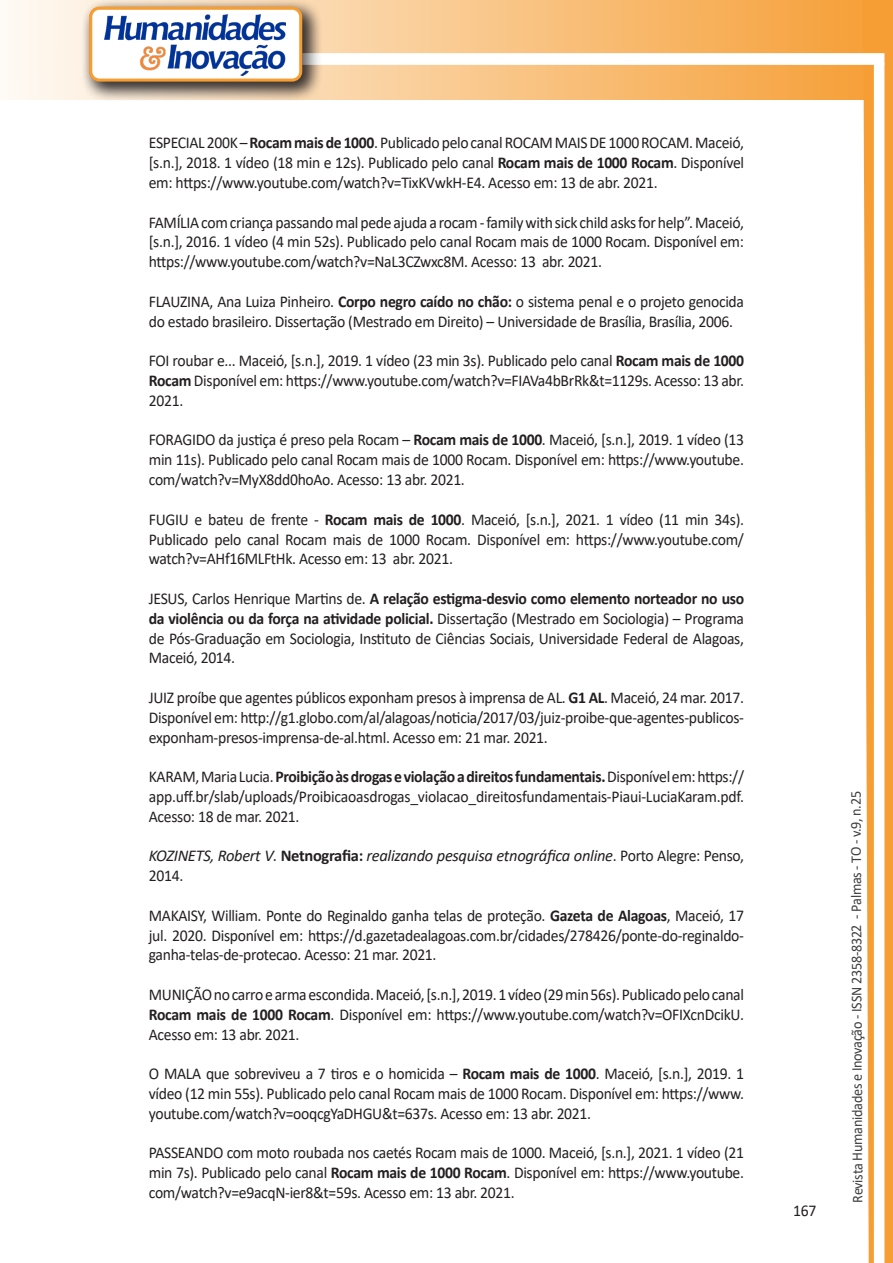
<style>
.page{position:relative;width:893px;height:1263px;background:#fff}
.page>*{position:absolute;margin:0;border:0;box-sizing:border-box;transform-origin:0 0}
.texto{font:16.5px/19.8px "Calibri";letter-spacing:-.02em;color:#231f20;text-align:justify;scale:.95 1}
.texto-2{font:italic 16.5px/19.8px "Calibri";letter-spacing:-.02em;color:#231f20}
.t1{font:15px "Calibri";letter-spacing:-.025em;color:#3e3e3f;scale:.95 1}
.s1{font-weight:700}
.s2{font-weight:700;font-style:normal}
.s3{font-style:normal}
</style>
<div class="page">
<svg style="left:5px;top:0;width:858px;height:100px;background:#f9c484"></svg>
<div style="left:302px;top:53px;width:582px;height:12px;background:#fff;border:2px solid #fff"></div>
<svg style="left:863px;top:0;width:30px;height:1263px"></svg>
<div style="left:81px;top:0;width:241px;height:102px;background:#231f20;opacity:.75"></div>
<svg style="left:91px;top:8px;width:210px;height:72px"></svg>
<div style="left:89px;top:7px;width:213px;height:75px;border:3px solid #f69e34;border-radius:9px"></div>
<p class="texto" style="left:149px;top:133px;width:628px">ESPECIAL 200K – <span class="s1">Rocam mais de 1000</span>. Publicado pelo canal ROCAM MAIS DE 1000 ROCAM. Maceió, [s.n.], 2018. 1 vídeo (18 min e 12s). Publicado pelo canal <span class="s1">Rocam mais de 1000 Rocam</span>. Disponível em: https://www.youtube.com/watch?v=TixKVwkH-E4. Acesso em: 13 de abr. 2021.</p>
<p class="texto" style="left:149px;top:212px;width:628px">FAMÍLIA com criança passando mal pede ajuda a rocam - family with sick child asks for help”. Maceió, [s.n.], 2016. 1 vídeo (4 min 52s). Publicado pelo canal Rocam mais de 1000 Rocam. Disponível em: https://www.youtube.com/watch?v=NaL3CZwxc8M. Acesso: 13 abr. 2021.</p>
<p class="texto" style="left:149px;top:291px;width:628px">FLAUZINA, Ana Luiza Pinheiro. <span class="s1">Corpo negro caído no chão:</span> o sistema penal e o projeto genocida do estado brasileiro. Dissertação (Mestrado em Direito) – Universidade de Brasília, Brasília, 2006.</p>
<p class="texto" style="left:149px;top:350px;width:628px">FOI roubar e... Maceió, [s.n.], 2019. 1 vídeo (23 min 3s). Publicado pelo canal <span class="s1">Rocam mais de 1000<br>Rocam</span> Disponível em: https://www.youtube.com/watch?v=FIAVa4bBrRk&amp;t=1129s. Acesso: 13 abr.<br>2021.</p>
<p class="texto" style="left:149px;top:430px;width:628px">FORAGIDO da justiça é preso pela Rocam – <span class="s1">Rocam mais de 1000</span>. Maceió, [s.n.], 2019. 1 vídeo (13 min 11s). Publicado pelo canal Rocam mais de 1000 Rocam. Disponível em: https://www.youtube. com/watch?v=MyX8dd0hoAo. Acesso: 13 abr. 2021.</p>
<p class="texto" style="left:149px;top:509px;width:628px">FUGIU e bateu de frente - <span class="s1">Rocam mais de 1000</span>. Maceió, [s.n.], 2021. 1 vídeo (11 min 34s).<br>Publicado pelo canal Rocam mais de 1000 Rocam. Disponível em: https://www.youtube.com/ watch?v=AHf16MLFtHk. Acesso em: 13 abr. 2021.</p>
<p class="texto" style="left:149px;top:588px;width:628px">JESUS, Carlos Henrique Martins de. <span class="s1">A relação estigma-desvio como elemento norteador no uso da violência ou da força na atividade policial.</span> Dissertação (Mestrado em Sociologia) – Programa de Pós-Graduação em Sociologia, Instituto de Ciências Sociais, Universidade Federal de Alagoas, Maceió, 2014.</p>
<p class="texto" style="left:149px;top:687px;width:628px">JUIZ proíbe que agentes públicos exponham presos à imprensa de AL. <span class="s1">G1 AL</span>. Maceió, 24 mar. 2017.<br>Disponível em: http://g1.globo.com/al/alagoas/noticia/2017/03/juiz-proibe-que-agentes-publicos&shy;exponham-presos-imprensa-de-al.html. Acesso em: 21 mar. 2021.</p>
<p class="texto" style="left:149px;top:766px;width:628px">KARAM, Maria Lucia. <span class="s1">Proibição às drogas e violação a direitos fundamentais.</span> Disponível em: https:// app.uff.br/slab/uploads/Proibicaoasdrogas_violacao_direitosfundamentais-Piaui-LuciaKaram.pdf.<br>Acesso: 18 de mar. 2021.</p>
<p class="texto-2" style="left:149px;top:845px;width:597px">KOZINETS, Robert V. <span class="s2">Netnografia:</span> realizando pesquisa etnográfica online<span class="s3">. Porto Alegre: Penso,<br>2014.</span></p>
<p class="texto" style="left:149px;top:905px;width:628px">MAKAISY, William. Ponte do Reginaldo ganha telas de proteção. <span class="s1">Gazeta de Alagoas</span>, Maceió, 17 jul. 2020. Disponível em: https://d.gazetadealagoas.com.br/cidades/278426/ponte-do-reginaldo&shy;ganha-telas-de-protecao. Acesso: 21 mar. 2021.</p>
<p class="texto" style="left:149px;top:984px;width:628px">MUNIÇÃO no carro e arma escondida. Maceió, [s.n.], 2019. 1 vídeo (29 min 56s). Publicado pelo canal <span class="s1">Rocam mais de 1000 Rocam</span>. Disponível em: https://www.youtube.com/watch?v=OFIXcnDcikU.<br>Acesso em: 13 abr. 2021.</p>
<p class="texto" style="left:149px;top:1063px;width:628px">O MALA que sobreviveu a 7 tiros e o homicida – <span class="s1">Rocam mais de 1000</span>. Maceió, [s.n.], 2019. 1 vídeo (12 min 55s). Publicado pelo canal Rocam mais de 1000 Rocam. Disponível em: https://www. youtube.com/watch?v=ooqcgYaDHGU&amp;t=637s. Acesso em: 13 abr. 2021.</p>
<p class="texto" style="left:149px;top:1142px;width:628px">PASSEANDO com moto roubada nos caetés Rocam mais de 1000. Maceió, [s.n.], 2021. 1 vídeo (21 min 7s). Publicado pelo canal <span class="s1">Rocam mais de 1000 Rocam</span>. Disponível em: https://www.youtube. com/watch?v=e9acqN-ier8&amp;t=59s. Acesso em: 13 abr. 2021.</p>
<p class="texto" style="left:793px;top:1200px;width:26px">167</p>
<p class="t1" style="left:846px;top:1203px;width:435px;rotate:-90deg">Revista Humanidades e Inovação - ISSN 2358-8322 - Palmas - TO - v.9, n.25</p>
</div>
